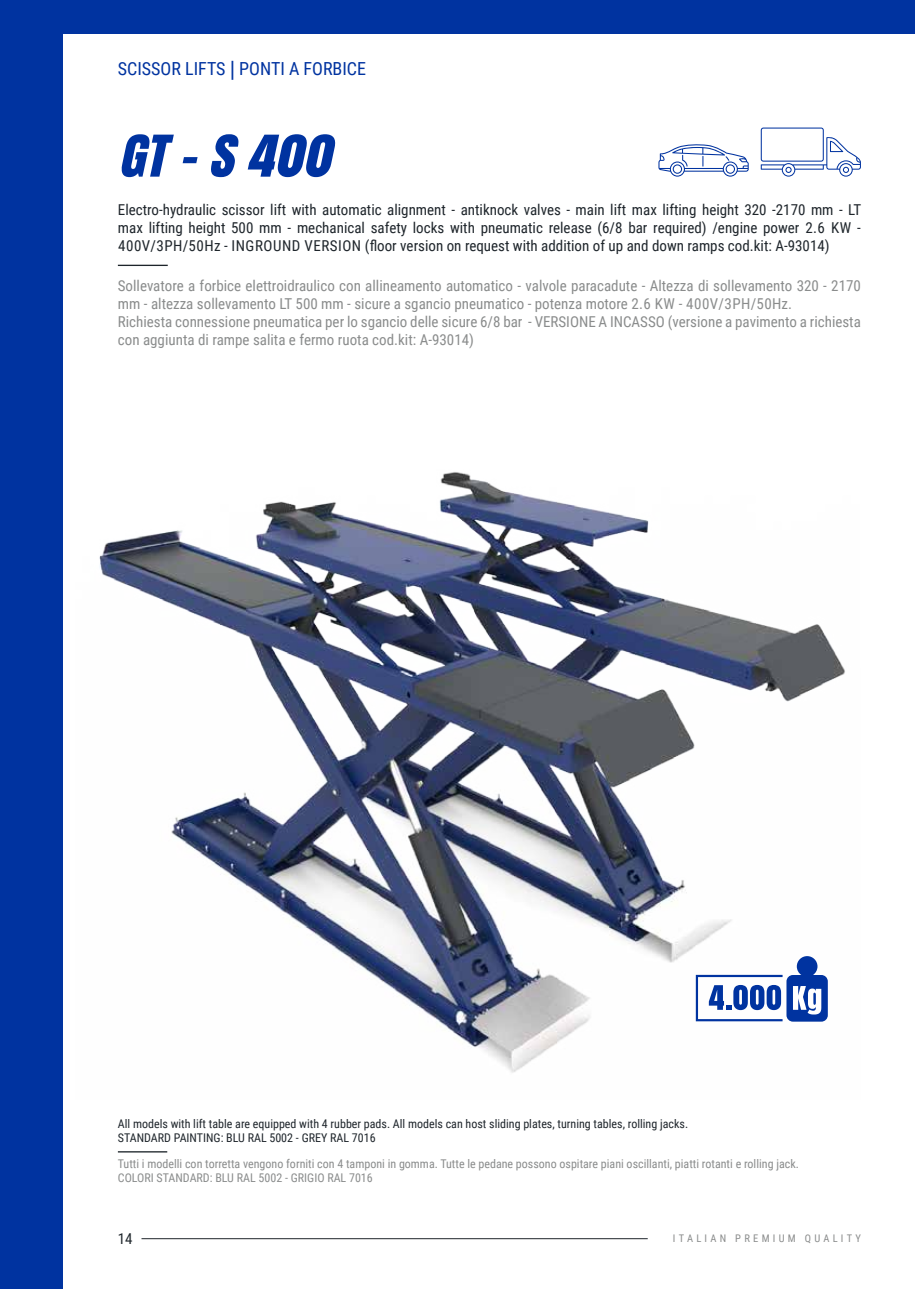
<style>
.page{position:relative;width:915px;height:1289px;background:#fff}
.page>*{position:absolute;margin:0;border:0;box-sizing:border-box;transform-origin:0 0}
.t1{font:italic 54px "Anton";color:#0033a0}
.t2{font:18px "Roboto Condensed";color:#0033a0}
.t3{font:15px/18px "Roboto Condensed";color:#8a8c8c}
.t4{font:15px/18px "Roboto Condensed";color:#1e252b;text-align:justify}
.t5{font:12px/14.4px "Roboto Condensed";color:#8a8c8c}
.t6{font:12px/14.4px "Roboto Condensed";color:#1e252b}
.t7{font:10.5px "Roboto Condensed";letter-spacing:.31em;color:#8a8c8c}
.s1{font-size:22.5px}
</style>
<div class="page">
<div style="left:9px;top:0;width:905px;height:34px;background:#0033a0"></div>
<div style="left:0;top:0;width:62px;height:1288px;background:#0033a0"></div>
<hr style="left:141px;top:1238px;width:506px;height:1px;background:#1e252b">
<hr style="left:118px;top:265px;width:50px;height:1px;background:#1e252b">
<hr style="left:118px;top:1151px;width:49px;height:1px;background:#1e252b">
<svg style="left:658px;top:144px;width:90px;height:33px"></svg>
<svg style="left:760px;top:127px;width:100px;height:50px"></svg>
<img style="left:99px;top:472px;width:746px;height:601px">
<svg style="left:695px;top:956px;width:132px;height:65px"></svg>
<p class="t2" style="left:118px;top:56px;width:249px">SCISSOR LIFTS <span class="s1">|</span> PONTI A FORBICE</p>
<h1 class="t1" style="left:118px;top:113px;width:231px">GT -S400</h1>
<p class="t4" style="left:118px;top:200px;width:744px">Electro-hydraulic scissor lift with automatic alignment - antiknock valves - main lift max lifting height 320 -2170 mm - LT max lifting height 500 mm - mechanical safety locks with pneumatic release (6/8 bar required) /engine power 2.6 Kw - 400v/3ph/50Hz - INg ROUNd VERSION (floor version on request with addition of up and down ramps cod.kit: A-93014)</p>
<p class="t3" style="left:118px;top:276px;width:744px">Sollevatore a forbice elettroidraulico con allineamento automatico - valvole paracadute - Altezza di sollevamento 320 - 2170 mm - altezza sollevamento LT 500 mm - sicure a sgancio pneumatico - potenza motore 2.6 Kw - 400v/3ph/50Hz.<br>Richiesta connessione pneumatica per lo sgancio delle sicure 6/8 bar - VERSIONE A INCASSO (versione a pavimento a richiesta con aggiunta di rampe salita e fermo ruota cod.kit: A-93014)</p>
<p class="t6" style="left:118px;top:1115px;width:571px">All models with lift table are equipped with 4 rubber pads. All models can host sliding plates, turning tables, rolling jacks.<br>STANDARD PAINTING: BLU RAL 5002 - GREY RAL 7016</p>
<p class="t5" style="left:118px;top:1155px;width:682px">Tutti i modelli con torretta vengono forniti con 4 tamponi in gomma. Tutte le pedane possono ospitare piani oscillanti, piatti rotanti e rolling jack.<br>COLORI STANDARD: BLU RAL 5002 - GRIGIO RAL 7016</p>
<p class="t4" style="left:118px;top:1229px;width:16px">14</p>
<p class="t7" style="left:672px;top:1230px;width:189px">ITALIAN PREMIUM QUALITY</p>
</div>
